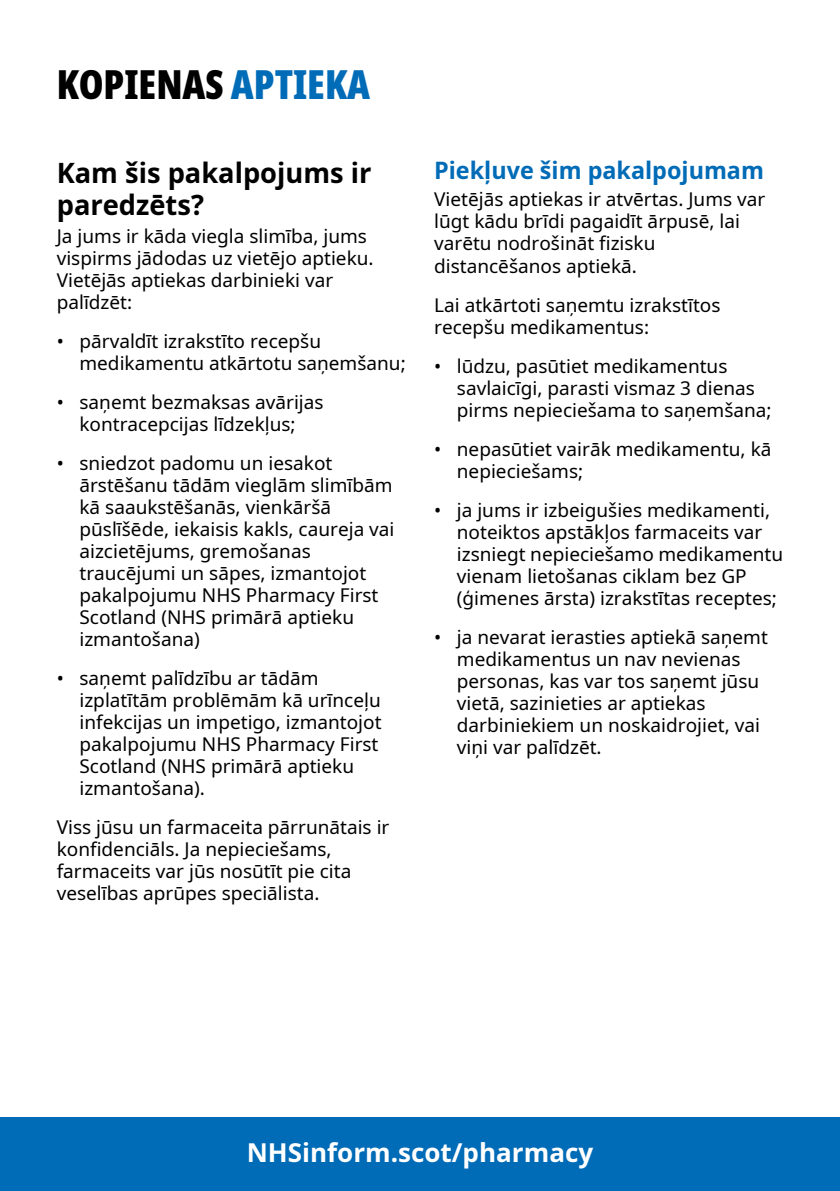
<style>
.page{position:relative;width:840px;height:1191px;background:#fff}
.page>*{position:absolute;margin:0;border:0;box-sizing:border-box;transform-origin:0 0}
.t1{font:900 extra-condensed 40px "Noto Sans";color:#000}
.t2{font:700 28px/32px "Noto Sans";color:#000}
.t3{font:700 26px "Noto Sans";color:#fff}
.t4{font:700 24px "Noto Sans";color:#006bb7}
.t5{font:19px/22px "Noto Sans";color:#000}
.s1{color:#006bb7}
</style>
<div class="page">
<div style="left:0;top:1117px;width:839px;height:74px;background:#006bb7"></div>
<h1 class="t1" style="left:57px;top:55px;width:315px">KOPIENAS <span class="s1">APTIEKA</span></h1>
<h2 class="t2" style="left:57px;top:157px;width:316px">Kam šis pakalpojums ir paredzēts?</h2>
<p class="t5" style="left:57px;top:225px;width:318px">Ja jums ir kāda viegla slimība, jums vispirms jādodas uz vietējo aptieku.<br>Vietējās aptiekas darbinieki var palīdzēt:</p>
<p class="t5" style="left:79px;top:330px;width:327px;text-indent:-23px">• pārvaldīt izrakstīto recepšu medikamentu atkārtotu saņemšanu;</p>
<p class="t5" style="left:57px;top:391px;width:268px;text-align:center">• saņemt bezmaksas avārijas kontracepcijas līdzekļus;</p>
<p class="t5" style="left:79px;top:452px;width:316px;text-indent:-23px">• sniedzot padomu un iesakot ārstēšanu tādām vieglām slimībām kā saaukstēšanās, vienkāršā pūslīšēde, iekaisis kakls, caureja vai aizcietējums, gremošanas traucējumi un sāpes, izmantojot pakalpojumu NHS Pharmacy First<br>Scotland (NHS primārā aptieku izmantošana)</p>
<p class="t5" style="left:79px;top:667px;width:303px;text-indent:-23px">• saņemt palīdzību ar tādām izplatītām problēmām kā urīnceļu infekcijas un impetigo, izmantojot pakalpojumu NHS Pharmacy First<br>Scotland (NHS primārā aptieku izmantošana).</p>
<p class="t5" style="left:57px;top:816px;width:334px">Viss jūsu un farmaceita pārrunātais ir konfidenciāls. Ja nepieciešams, farmaceits var jūs nosūtīt pie cita veselības aprūpes speciālista.</p>
<p class="t4" style="left:434px;top:153px;width:331px">Piekļuve šim pakalpojumam</p>
<p class="t5" style="left:434px;top:189px;width:332px">Vietējās aptiekas ir atvērtas. Jums var lūgt kādu brīdi pagaidīt ārpusē, lai varētu nodrošināt fizisku distancēšanos aptiekā.</p>
<p class="t5" style="left:434px;top:294px;width:288px">Lai atkārtoti saņemtu izrakstītos recepšu medikamentus:</p>
<p class="t5" style="left:456px;top:355px;width:316px;text-indent:-23px">• lūdzu, pasūtiet medikamentus savlaicīgi, parasti vismaz 3 dienas pirms nepieciešama to saņemšana;</p>
<p class="t5" style="left:456px;top:438px;width:316px;text-indent:-23px">• nepasūtiet vairāk medikamentu, kā nepieciešams;</p>
<p class="t5" style="left:456px;top:499px;width:327px;text-indent:-23px">• ja jums ir izbeigušies medikamenti, noteiktos apstākļos farmaceits var izsniegt nepieciešamo medikamentu vienam lietošanas ciklam bez GP (ģimenes ārsta) izrakstītas receptes;</p>
<p class="t5" style="left:456px;top:626px;width:312px;text-indent:-23px">• ja nevarat ierasties aptiekā saņemt medikamentus un nav nevienas personas, kas var tos saņemt jūsu vietā, sazinieties ar aptiekas darbiniekiem un noskaidrojiet, vai viņi var palīdzēt.</p>
<h3 class="t3" style="left:246px;top:1134px;width:348px">NHSinform.scot/pharmacy</h3>
</div>
